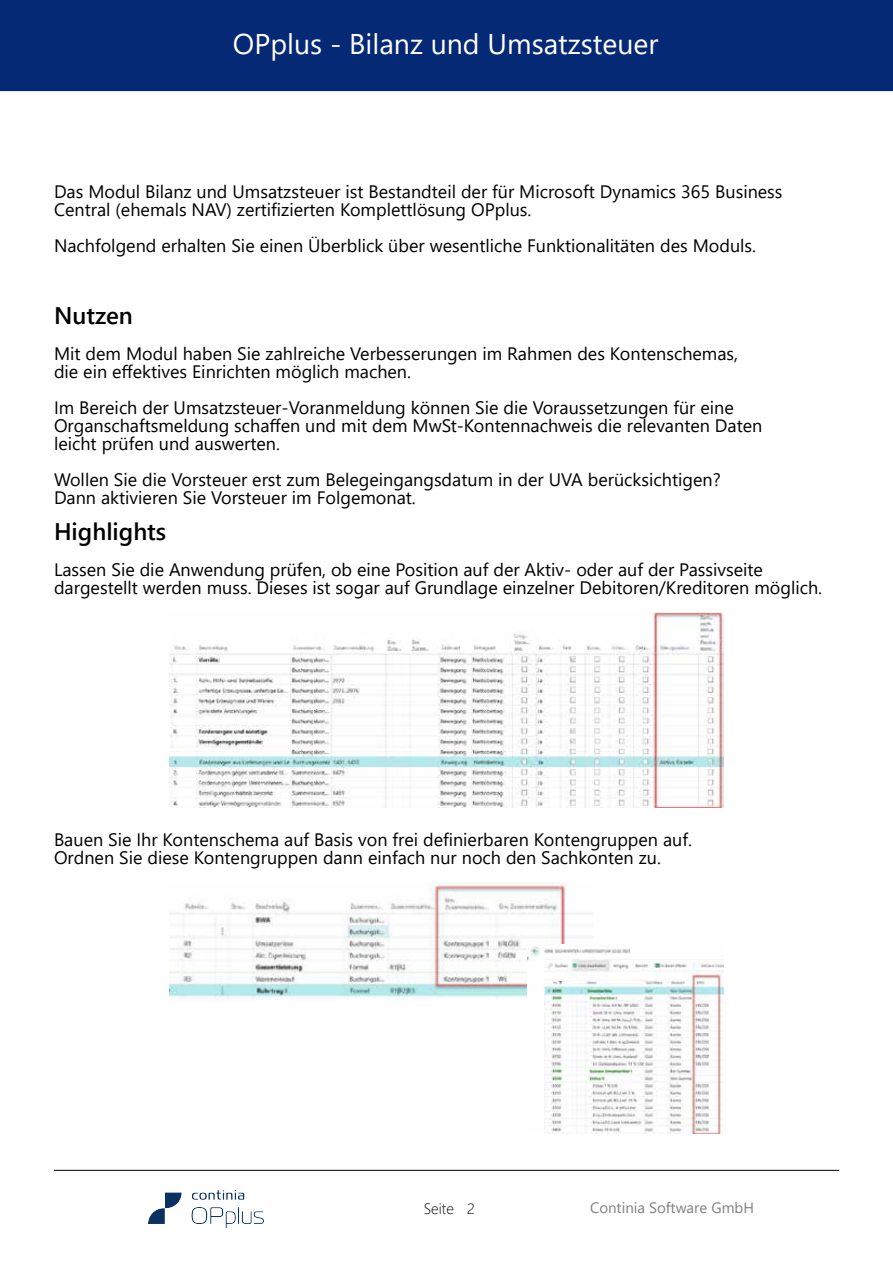
<style>
.page{position:relative;width:893px;height:1263px;background:#fff}
.page>*{position:absolute;margin:0;border:0;box-sizing:border-box;transform-origin:0 0}
.t1{font:28.5px "Segoe UI";color:#fff}
.t2{font:600 24px "Segoe UI";color:#000}
.t3{font:18px/18px "Segoe UI";color:#000}
.t4{font:15px "Segoe UI";color:#808080}
.t5{font:300 15px "Segoe UI";color:#000}
</style>
<div class="page">
<hr style="left:54px;top:1170px;width:785px;height:1px;background:#010000">
<div style="left:0;top:0;width:893px;height:91px;background:#052975"></div>
<img style="left:170px;top:612px;width:553px;height:196px">
<img style="left:170px;top:882px;width:423px;height:117px">
<img style="left:527px;top:944px;width:196px;height:189px">
<img style="left:149px;top:1191px;width:115px;height:37px">
<h1 class="t1" style="left:233px;top:34px;width:427px">OPplus - Bilanz und Umsatzsteuer</h1>
<p class="t3" style="left:54px;top:184px;width:730px">Das Modul Bilanz und Umsatzsteuer ist Bestandteil der für Microsoft Dynamics 365 Business<br>Central (ehemals NAV) zertifizierten Komplettlösung OPplus.</p>
<p class="t3" style="left:54px;top:238px;width:704px">Nachfolgend erhalten Sie einen Überblick über wesentliche Funktionalitäten des Moduls.</p>
<h2 class="t2" style="left:54px;top:307px;width:80px">Nutzen</h2>
<p class="t3" style="left:54px;top:346px;width:686px">Mit dem Modul haben Sie zahlreiche Verbesserungen im Rahmen des Kontenschemas, die ein effektives Einrichten möglich machen.</p>
<p class="t3" style="left:54px;top:400px;width:710px">Im Bereich der Umsatzsteuer-Voranmeldung können Sie die Voraussetzungen für eine<br>Organschaftsmeldung schaffen und mit dem MwSt-Kontennachweis die relevanten Daten leicht prüfen und auswerten.</p>
<p class="t3" style="left:54px;top:472px;width:668px">Wollen Sie die Vorsteuer erst zum Belegeingangsdatum in der UVA berücksichtigen?<br>Dann aktivieren Sie Vorsteuer im Folgemonat.</p>
<h2 class="t2" style="left:54px;top:523px;width:114px">Highlights</h2>
<p class="t3" style="left:54px;top:562px;width:770px">Lassen Sie die Anwendung prüfen, ob eine Position auf der Aktiv- oder auf der Passivseite dargestellt werden muss. Dieses ist sogar auf Grundlage einzelner Debitoren/Kreditoren möglich.</p>
<p class="t3" style="left:54px;top:832px;width:639px">Bauen Sie Ihr Kontenschema auf Basis von frei definierbaren Kontengruppen auf.<br>Ordnen Sie diese Kontengruppen dann einfach nur noch den Sachkonten zu.</p>
<p class="t5" style="left:424px;top:1203px;width:53px">Seite 2</p>
<p class="t4" style="left:590px;top:1202px;width:165px">Continia Software GmbH</p>
</div>
